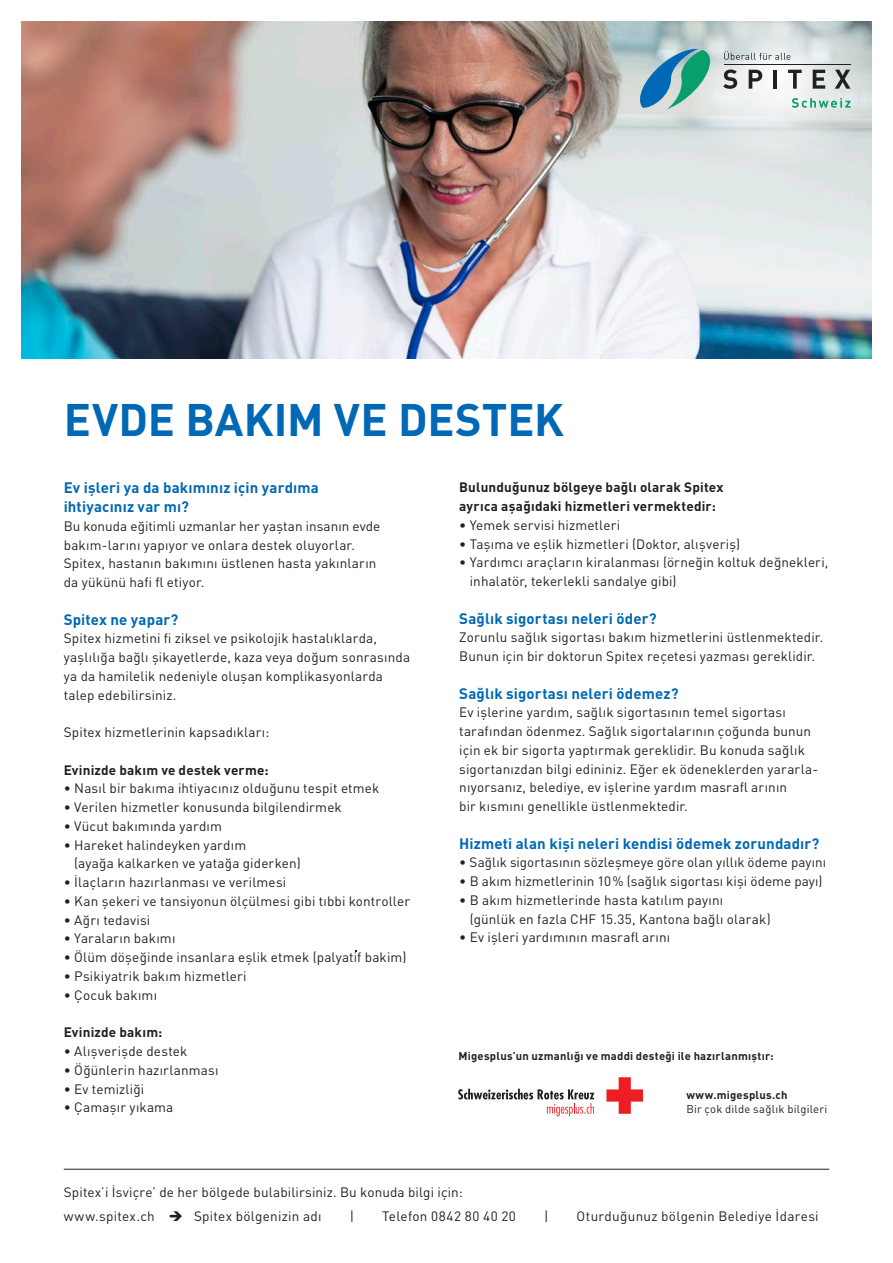
<style>
.page{position:relative;width:893px;height:1263px;background:#fff}
.page>*{position:absolute;margin:0;border:0;box-sizing:border-box;transform-origin:0 0}
.t1{font:700 45px "DIN Pro";letter-spacing:.005em;color:#0168b5}
.t2{font:700 15px/18.8px "DIN Pro";letter-spacing:.01em;color:#0168b5}
.t3{font:13.5px/18.8px "DIN Pro";letter-spacing:.01em;color:#231f20}
.t4{font:700 13.5px/18.8px "DIN Pro";letter-spacing:.01em;color:#231f20}
.t5{font:13.5px "DIN Pro";letter-spacing:.03em;color:#231f20}
.t6{font:700 11.25px "DIN Pro";letter-spacing:.02em;color:#231f20}
.t7{font:11.25px "DIN Pro";letter-spacing:.02em;color:#231f20}
</style>
<div class="page">
<img style="left:21px;top:21px;width:851px;height:337px">
<hr style="left:64px;top:1169px;width:765px;height:1px;background:#231f20">
<svg style="left:606px;top:1077px;width:37px;height:37px"></svg>
<svg style="left:458px;top:1089px;width:136px;height:27px"></svg>
<svg style="left:583px;top:21px;width:289px;height:145px;background:#cfd5d4"></svg>
<svg style="left:640px;top:49px;width:75px;height:60px;background:#74b1b8"></svg>
<svg style="left:792px;top:98px;width:58px;height:10px"></svg>
<svg style="left:723px;top:70px;width:14px;height:19px"></svg>
<svg style="left:749px;top:70px;width:13px;height:19px"></svg>
<hr style="left:773px;top:70px;width:4px;height:19px;background:#231f20">
<svg style="left:788px;top:70px;width:14px;height:19px"></svg>
<svg style="left:813px;top:70px;width:12px;height:19px"></svg>
<svg style="left:835px;top:70px;width:15px;height:19px"></svg>
<hr style="left:724px;top:64px;width:126px;height:1px;background:#231f20">
<svg style="left:724px;top:51px;width:66px;height:9px"></svg>
<h1 class="t1" style="left:64px;top:390px;width:502px">EVDE BAKIM VE DESTEK</h1>
<p class="t2" style="left:64px;top:478px;width:257px">Ev işleri ya da bakımınız için yardıma ihtiyacınız var mı?</p>
<p class="t3" style="left:64px;top:516px;width:318px">Bu konuda eğitimli uzmanlar her yaştan insanın evde bakım-larını yapıyor ve onlara destek oluyorlar.<br>Spitex, hastanın bakımını üstlenen hasta yakınların da yükünü hafi fl etiyor.</p>
<p class="t2" style="left:64px;top:609px;width:116px">Spitex ne yapar?</p>
<p class="t3" style="left:64px;top:629px;width:348px">Spitex hizmetini fi ziksel ve psikolojik hastalıklarda, yaşlılığa bağlı şikayetlerde, kaza veya doğum sonrasında ya da hamilelik nedeniyle oluşan komplikasyonlarda talep edebilirsiniz.</p>
<p class="t3" style="left:64px;top:723px;width:207px">Spitex hizmetlerinin kapsadıkları:</p>
<p class="t4" style="left:64px;top:760px;width:206px">Evinizde bakım ve destek verme:</p>
<p class="t3" style="left:64px;top:779px;width:317px">• Nasıl bir bakıma ihtiyacınız olduğunu tespit etmek</p>
<p class="t3" style="left:64px;top:798px;width:280px">• Verilen hizmetler konusunda bilgilendirmek</p>
<p class="t3" style="left:64px;top:816px;width:160px">• Vücut bakımında yardım</p>
<p class="t3" style="left:74px;top:835px;width:228px;text-indent:-11px">• Hareket halindeyken yardım<br>(ayağa kalkarken ve yatağa giderken)</p>
<p class="t3" style="left:64px;top:873px;width:224px">• İlaçların hazırlanması ve verilmesi</p>
<p class="t3" style="left:64px;top:891px;width:348px">• Kan şekeri ve tansiyonun ölçülmesi gibi tıbbi kontroller</p>
<p class="t3" style="left:64px;top:910px;width:88px">• Ağrı tedavisi</p>
<p class="t3" style="left:64px;top:929px;width:113px">• Yaraların bakımı</p>
<p class="t3" style="left:64px;top:948px;width:344px">• Ölüm döşeğinde insanlara eşlik etmek (palyatif bakim)</p>
<p class="t3" style="left:64px;top:966px;width:184px">• Psikiyatrik bakım hizmetleri</p>
<p class="t3" style="left:64px;top:985px;width:95px">• Çocuk bakımı</p>
<p class="t4" style="left:64px;top:1022px;width:100px">Evinizde bakım:</p>
<p class="t3" style="left:64px;top:1041px;width:125px">• Alışverişde destek</p>
<p class="t3" style="left:64px;top:1060px;width:156px">• Öğünlerin hazırlanması</p>
<p class="t3" style="left:64px;top:1079px;width:82px">• Ev temizliği</p>
<p class="t3" style="left:64px;top:1098px;width:111px">• Çamaşır yıkama</p>
<p class="t4" style="left:459px;top:478px;width:266px">Bulunduğunuz bölgeye bağlı olarak Spitex ayrıca aşağıdaki hizmetleri vermektedir:</p>
<p class="t3" style="left:459px;top:515px;width:162px">• Yemek servisi hizmetleri</p>
<p class="t3" style="left:459px;top:534px;width:282px">• Taşıma ve eşlik hizmetleri (Doktor, alışveriş)</p>
<p class="t3" style="left:470px;top:553px;width:360px;text-indent:-11px">• Yardımcı araçların kiralanması (örneğin koltuk değnekleri, inhalatör, tekerlekli sandalye gibi)</p>
<p class="t2" style="left:459px;top:608px;width:199px">Sağlık sigortası neleri öder?</p>
<p class="t3" style="left:459px;top:628px;width:366px">Zorunlu sağlık sigortası bakım hizmetlerini üstlenmektedir.<br>Bunun için bir doktorun Spitex reçetesi yazması gereklidir.</p>
<p class="t2" style="left:459px;top:683px;width:221px">Sağlık sigortası neleri ödemez?</p>
<p class="t3" style="left:459px;top:703px;width:360px">Ev işlerine yardım, sağlık sigortasının temel sigortası tarafından ödenmez. Sağlık sigortalarının çoğunda bunun için ek bir sigorta yaptırmak gereklidir. Bu konuda sağlık sigortanızdan bilgi edininiz. Eğer ek ödeneklerden yararla&shy;nıyorsanız, belediye, ev işlerine yardım masrafl arının<br>bir kısmını genellikle üstlenmektedir.</p>
<p class="t2" style="left:459px;top:833px;width:362px">Hizmeti alan kişi neleri kendisi ödemek zorundadır?</p>
<p class="t3" style="left:459px;top:853px;width:368px">• Sağlık sigortasının sözleşmeye göre olan yıllık ödeme payını</p>
<p class="t3" style="left:459px;top:871px;width:365px">• B akım hizmetlerinin 10% (sağlık sigortası kişi ödeme payı)</p>
<p class="t3" style="left:470px;top:890px;width:302px;text-indent:-11px">• B akım hizmetlerinde hasta katılım payını (günlük en fazla CHF 15.35, Kantona bağlı olarak)</p>
<p class="t3" style="left:459px;top:928px;width:213px">• Ev işleri yardımının masrafl arını</p>
<p class="t6" style="left:458px;top:1048px;width:317px">Migesplus’un uzmanlığı ve maddi desteği ile hazırlanmıştır:</p>
<p class="t6" style="left:686px;top:1088px;width:103px">www.migesplus.ch</p>
<p class="t7" style="left:686px;top:1102px;width:143px">Bir çok dilde sağlık bilgileri</p>
<p class="t3" style="left:64px;top:1179px;width:401px;line-height:24.5px">Spitex’i İsviçre’ de her bölgede bulabilirsiniz. Bu konuda bilgi için: www.spitex.ch ➔ Spitex bölgenizin adı</p>
<p class="t3" style="left:350px;top:1207px;width:6px">|</p>
<p class="t5" style="left:382px;top:1208px;width:135px">Telefon 0842 80 40 20</p>
<p class="t3" style="left:544px;top:1207px;width:6px">|</p>
<p class="t3" style="left:577px;top:1207px;width:244px">Oturduğunuz bölgenin Belediye İdaresi</p>
</div>
